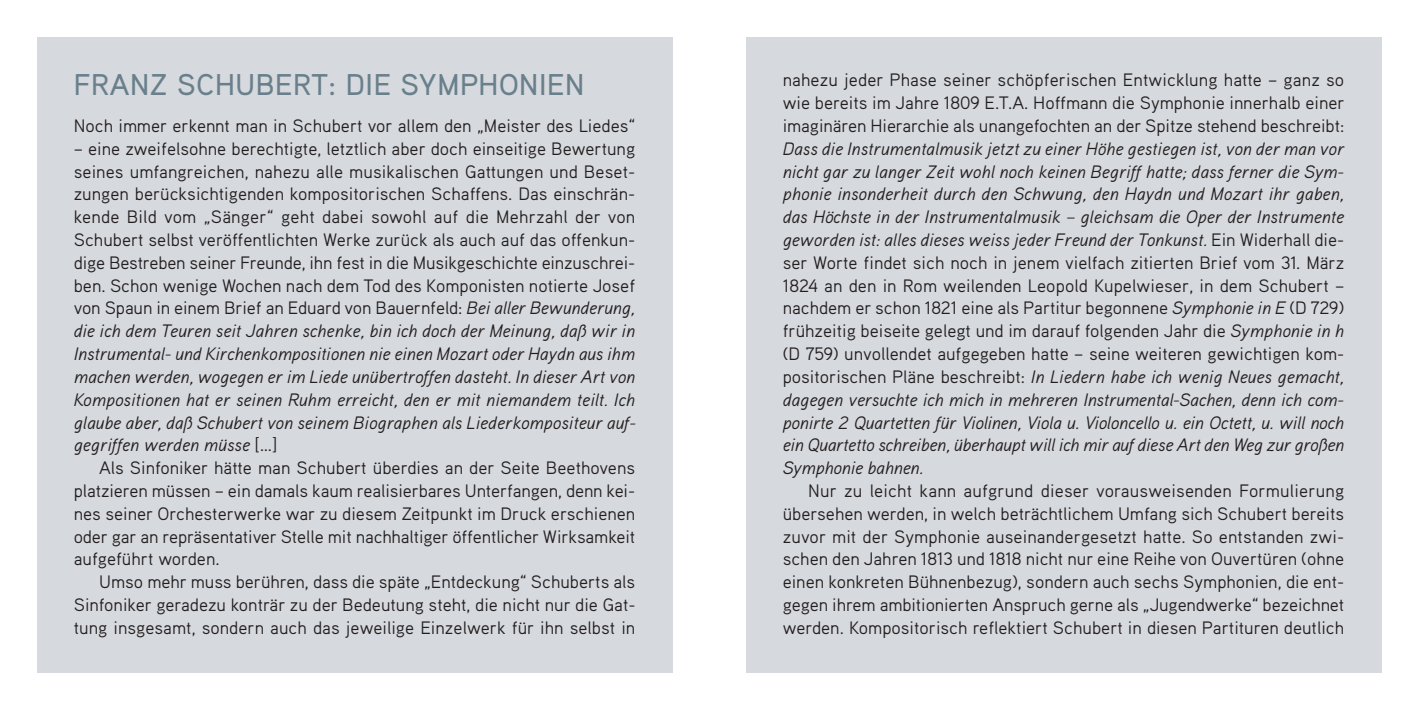
<style>
.page{position:relative;width:1418px;height:709px;background:#fff}
.page>*{position:absolute;margin:0;border:0;box-sizing:border-box;transform-origin:0 0}
.t1{font:500 30px "Aaux Pro";letter-spacing:.02em;color:#69808c}
.t2{font:18px/22.8px "Aaux Pro";color:#231f20;text-align:justify}
.t3{font:italic 18px/22.8px "Aaux Pro";letter-spacing:-.015em;color:#231f20;text-align:justify}
.s1{font-style:italic}
.s2{font-style:normal}
</style>
<div class="page">
<div style="left:746px;top:37px;width:634px;height:635px;background:#d6d9dd"></div>
<div style="left:37px;top:37px;width:635px;height:635px;background:#d6d9dd"></div>
<h1 class="t1" style="left:74px;top:74px;width:512px">FRANZ SCHUBERT: DIE SYMPHONIEN</h1>
<p class="t2" style="left:74px;top:116px;width:563px">Noch immer erkennt man in Schubert vor allem den „Meister des Liedes“</p>
<p class="t2" style="left:74px;top:139px;width:563px">– eine zweifelsohne berechtigte, letztlich aber doch einseitige Bewertung seines umfangreichen, nahezu alle musikalischen Gattungen und Beset&shy;zungen berücksichtigenden kompositorischen Schaffens. Das einschrän&shy;kende Bild vom „Sänger“ geht dabei sowohl auf die Mehrzahl der von Schubert selbst veröffentlichten Werke zurück als auch auf das offenkun&shy;dige Bestreben seiner Freunde, ihn fest in die Musikgeschichte einzuschrei&shy;ben. Schon wenige Wochen nach dem Tod des Komponisten notierte Josef von Spaun in einem Brief an Eduard von Bauernfeld: <span class="s1">Bei aller Bewunderung, die ich dem Teuren seit Jahren schenke, bin ich doch der Meinung, daß wir in Instrumental- und Kirchenkompositionen nie einen Mozart oder Haydn aus ihm machen werden, wogegen er im Liede unübertroffen dasteht. In dieser Art von Kompositionen hat er seinen Ruhm erreicht, den er mit niemandem teilt. Ich glaube aber, daß Schubert von seinem Biographen als Liederkompositeur auf&shy;gegriffen werden müsse</span> […]</p>
<p class="t2" style="left:74px;top:458px;width:563px;text-indent:25px">Als Sinfoniker hätte man Schubert überdies an der Seite Beethovens platzieren müssen – ein damals kaum realisierbares Unterfangen, denn kei&shy;nes seiner Orchesterwerke war zu diesem Zeitpunkt im Druck erschienen oder gar an repräsentativer Stelle mit nachhaltiger öffentlicher Wirksamkeit aufgeführt worden.</p>
<p class="t2" style="left:74px;top:572px;width:563px;text-indent:25px">Umso mehr muss berühren, dass die späte „Entdeckung“ Schuberts als Sinfoniker geradezu konträr zu der Bedeutung steht, die nicht nur die Gat&shy;tung insgesamt, sondern auch das jeweilige Einzelwerk für ihn selbst in</p>
<p class="t2" style="left:782px;top:70px;width:563px">nahezu jeder Phase seiner schöpferischen Entwicklung hatte – ganz so wie bereits im Jahre 1809 E.T.A. Hoffmann die Symphonie innerhalb einer imaginären Hierarchie als unangefochten an der Spitze stehend beschreibt:</p>
<p class="t3" style="left:782px;top:139px;width:563px">Dass die Instrumentalmusik jetzt zu einer Höhe gestiegen ist, von der man vor nicht gar zu langer Zeit wohl noch keinen Begriff hatte; dass ferner die Sym&shy;phonie insonderheit durch den Schwung, den Haydn und Mozart ihr gaben, das Höchste in der Instrumentalmusik – gleichsam die Oper der Instrumente geworden ist: alles dieses weiss jeder Freund der Tonkunst. <span class="s2">Ein Widerhall die&shy;ser Worte findet sich noch in jenem vielfach zitierten Brief vom 31. März 1824 an den in Rom weilenden Leopold Kupelwieser, in dem Schubert – nachdem er schon 1821 eine als Partitur begonnene</span> Symphonie in E <span class="s2">(D 729) frühzeitig beiseite gelegt und im darauf folgenden Jahr die</span> Symphonie in h <span class="s2">(D 759) unvollendet aufgegeben hatte – seine weiteren gewichtigen kom&shy;positorischen Pläne beschreibt:</span> In Liedern habe ich wenig Neues gemacht, dagegen versuchte ich mich in mehreren Instrumental-Sachen, denn ich com&shy;ponirte 2 Quartetten für Violinen, Viola u. Violoncello u. ein Octett, u. will noch ein Quartetto schreiben, überhaupt will ich mir auf diese Art den Weg zur großen Symphonie bahnen.</p>
<p class="t2" style="left:782px;top:481px;width:563px;text-indent:25px">Nur zu leicht kann aufgrund dieser vorausweisenden Formulierung übersehen werden, in welch beträchtlichem Umfang sich Schubert bereits zuvor mit der Symphonie auseinandergesetzt hatte. So entstanden zwi&shy;schen den Jahren 1813 und 1818 nicht nur eine Reihe von Ouvertüren (ohne einen konkreten Bühnenbezug), sondern auch sechs Symphonien, die ent&shy;gegen ihrem ambitionierten Anspruch gerne als „Jugendwerke“ bezeichnet werden. Kompositorisch reflektiert Schubert in diesen Partituren deutlich</p>
</div>
